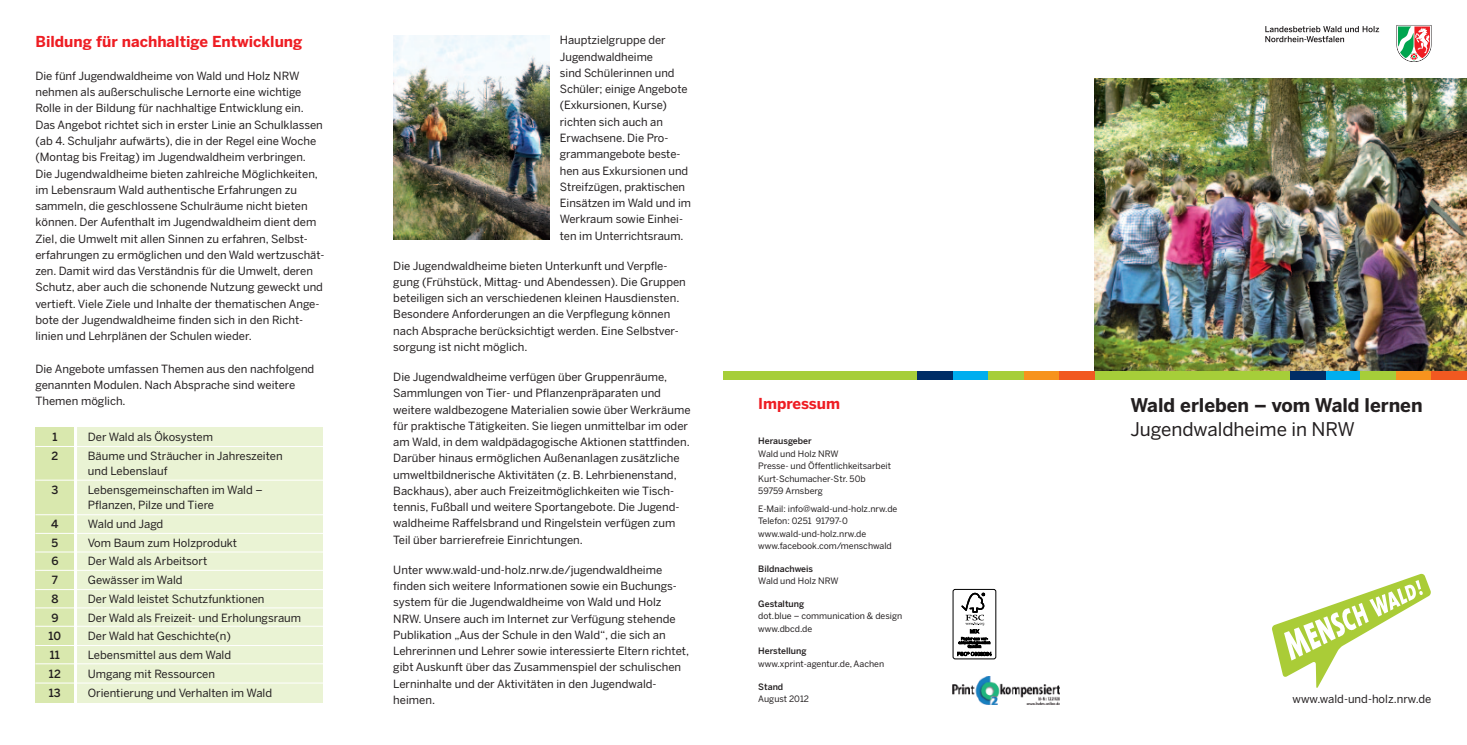
<style>
.page{position:relative;width:1467px;height:745px;background:#fff}
.page>*{position:absolute;margin:0;border:0;box-sizing:border-box;transform-origin:0 0}
.t1{font:700 18.75px "Benton Sans";color:#231f20}
.t2{font:18.75px "Benton Sans";color:#231f20}
.t3{font:700 15px "Benton Sans";color:#ee1d23}
.t4{font:11.25px/16.2px "Benton Sans";color:#231f20}
.t5{font:500 11.25px/18.8px "Benton Sans";letter-spacing:-.005em;color:#231f20}
.t6{font:8.75px/12.5px "Benton Sans";color:#231f20}
.t7{font:500 8.75px "Benton Sans";color:#231f20}
</style>
<div class="page">
<svg style="left:1272px;top:573px;width:159px;height:114px"></svg>
<div style="left:1095px;top:370px;width:195px;height:9px;background:#a6ce39"></div>
<div style="left:1325px;top:370px;width:36px;height:9px;background:#00aeef"></div>
<div style="left:1290px;top:370px;width:35px;height:9px;background:#002d66"></div>
<div style="left:1361px;top:370px;width:35px;height:9px;background:#a6ce39"></div>
<div style="left:1396px;top:370px;width:35px;height:9px;background:#f7931d"></div>
<div style="left:1431px;top:370px;width:36px;height:9px;background:#f15921"></div>
<div style="left:723px;top:370px;width:195px;height:9px;background:#a6ce39"></div>
<div style="left:953px;top:370px;width:36px;height:9px;background:#00aeef"></div>
<div style="left:918px;top:370px;width:35px;height:9px;background:#002d66"></div>
<div style="left:989px;top:370px;width:35px;height:9px;background:#a6ce39"></div>
<div style="left:1024px;top:370px;width:35px;height:9px;background:#f7931d"></div>
<div style="left:1059px;top:370px;width:36px;height:9px;background:#f15921"></div>
<svg style="left:1265px;top:26px;width:114px;height:16px"></svg>
<svg style="left:1396px;top:25px;width:35px;height:37px"></svg>
<img style="left:1095px;top:78px;width:372px;height:292px">
<div style="left:35px;top:427px;width:39px;height:275px;background:#d9e8ae"></div>
<div style="left:77px;top:427px;width:245px;height:275px;background:#eaf3d4"></div>
<hr style="left:35px;top:445px;width:305px;height:1px;background:#fff">
<hr style="left:35px;top:479px;width:305px;height:1px;background:#fff">
<hr style="left:35px;top:514px;width:305px;height:1px;background:#fff">
<hr style="left:35px;top:532px;width:305px;height:1px;background:#fff">
<hr style="left:35px;top:551px;width:305px;height:1px;background:#fff">
<hr style="left:35px;top:569px;width:305px;height:1px;background:#fff">
<hr style="left:35px;top:588px;width:305px;height:1px;background:#fff">
<hr style="left:35px;top:607px;width:305px;height:1px;background:#fff">
<hr style="left:35px;top:625px;width:305px;height:1px;background:#fff">
<hr style="left:35px;top:644px;width:305px;height:1px;background:#fff">
<hr style="left:35px;top:663px;width:305px;height:1px;background:#fff">
<hr style="left:35px;top:682px;width:305px;height:1px;background:#fff">
<img style="left:393px;top:35px;width:156px;height:204px">
<img style="left:952px;top:676px;width:107px;height:27px">
<div style="left:953px;top:588px;width:43px;height:70px;border:1px solid #000;border-radius:2px"></div>
<svg style="left:957px;top:592px;width:34px;height:63px"></svg>
<h2 class="t3" style="left:35px;top:33px;width:269px">Bildung für nachhaltige Entwicklung</h2>
<p class="t4" style="left:35px;top:68px;width:290px">Die fünf Jugendwaldheime von Wald und Holz NRW nehmen als außerschulische Lernorte eine wichtige Rolle in der Bildung für nachhaltige Entwicklung ein.<br>Das Angebot richtet sich in erster Linie an Schulklassen (ab 4. Schuljahr aufwärts), die in der Regel eine Woche (Montag bis Freitag) im Jugendwaldheim verbringen.<br>Die Jugendwaldheime bieten zahlreiche Möglichkeiten, im Lebensraum Wald authentische Erfahrungen zu sammeln, die geschlossene Schulräume nicht bieten können. Der Aufenthalt im Jugendwaldheim dient dem Ziel, die Umwelt mit allen Sinnen zu erfahren, Selbst&shy;erfahrungen zu ermöglichen und den Wald wertzuschät&shy;zen. Damit wird das Verständnis für die Umwelt, deren Schutz, aber auch die schonende Nutzung geweckt und vertieft. Viele Ziele und Inhalte der thematischen Ange&shy;bote der Jugendwaldheime finden sich in den Richt&shy;linien und Lehrplänen der Schulen wieder.</p>
<p class="t4" style="left:35px;top:360px;width:280px">Die Angebote umfassen Themen aus den nachfolgend genannten Modulen. Nach Absprache sind weitere<br>Themen möglich.</p>
<p class="t5" style="left:52px;top:427px;width:8px">1<br>2</p>
<p class="t5" style="left:51px;top:480px;width:8px">3</p>
<p class="t5" style="left:49px;top:514px;width:14px">4<br>5<br>6<br>7<br>8<br>9<br>10<br>11<br>12<br>13</p>
<p class="t4" style="left:88px;top:427px;width:196px;line-height:18.8px">Der Wald als Ökosystem<br>Bäume und Sträucher in Jahreszeiten</p>
<p class="t4" style="left:88px;top:461px;width:176px;line-height:18.8px">und Lebenslauf<br>Lebensgemeinschaften im Wald –</p>
<p class="t4" style="left:88px;top:495px;width:215px;line-height:18.8px">Pflanzen, Pilze und Tiere<br>Wald und Jagd<br>Vom Baum zum Holzprodukt<br>Der Wald als Arbeitsort<br>Gewässer im Wald<br>Der Wald leistet Schutzfunktionen<br>Der Wald als Freizeit- und Erholungsraum<br>Der Wald hat Geschichte(n)<br>Lebensmittel aus dem Wald<br>Umgang mit Ressourcen<br>Orientierung und Verhalten im Wald</p>
<p class="t4" style="left:560px;top:32px;width:133px">Hauptzielgruppe der<br>Jugendwaldheime<br>sind Schülerinnen und<br>Schüler; einige Angebote (Exkursionen, Kurse) richten sich auch an<br>Erwachsene. Die Pro&shy;grammangebote beste&shy;hen aus Exkursionen und<br>Streifzügen, praktischen<br>Einsätzen im Wald und im<br>Werkraum sowie Einhei&shy;ten im Unterrichtsraum.</p>
<p class="t4" style="left:393px;top:257px;width:294px">Die Jugendwaldheime bieten Unterkunft und Verpfle&shy;gung (Frühstück, Mittag- und Abendessen). Die Gruppen beteiligen sich an verschiedenen kleinen Hausdiensten.<br>Besondere Anforderungen an die Verpflegung können nach Absprache berücksichtigt werden. Eine Selbstver&shy;sorgung ist nicht möglich.</p>
<p class="t4" style="left:393px;top:368px;width:299px">Die Jugendwaldheime verfügen über Gruppenräume, Sammlungen von Tier- und Pflanzenpräparaten und weitere waldbezogene Materialien sowie über Werkräume für praktische Tätigkeiten. Sie liegen unmittelbar im oder am Wald, in dem waldpädagogische Aktionen stattfinden.<br>Darüber hinaus ermöglichen Außenanlagen zusätzliche umweltbildnerische Aktivitäten (z. B. Lehrbienenstand, Backhaus), aber auch Freizeitmöglichkeiten wie Tisch&shy;tennis, Fußball und weitere Sportangebote. Die Jugend&shy;waldheime Raffelsbrand und Ringelstein verfügen zum Teil über barrierefreie Einrichtungen.</p>
<p class="t4" style="left:393px;top:561px;width:297px">Unter www.wald-und-holz.nrw.de/jugendwaldheime finden sich weitere Informationen sowie ein Buchungs&shy;system für die Jugendwaldheime von Wald und Holz NRW. Unsere auch im Internet zur Verfügung stehende Publikation „Aus der Schule in den Wald“, die sich an Lehrerinnen und Lehrer sowie interessierte Eltern richtet, gibt Auskunft über das Zusammenspiel der schulischen Lerninhalte und der Aktivitäten in den Jugendwald&shy;heimen.</p>
<h2 class="t3" style="left:758px;top:394px;width:83px">Impressum</h2>
<p class="t7" style="left:758px;top:435px;width:55px">Herausgeber</p>
<p class="t6" style="left:758px;top:447px;width:134px">Wald und Holz NRW<br>Presse- und Öffentlichkeitsarbeit<br>Kurt-Schumacher-Str. 50b<br>59759 Arnsberg</p>
<p class="t6" style="left:758px;top:502px;width:141px">E-Mail: info@wald-und-holz.nrw.de<br>Telefon: 0251 91797-0 www.wald-und-holz.nrw.de www.facebook.com/menschwald</p>
<p class="t7" style="left:758px;top:563px;width:56px">Bildnachweis</p>
<p class="t6" style="left:758px;top:574px;width:82px">Wald und Holz NRW</p>
<p class="t7" style="left:758px;top:598px;width:47px">Gestaltung</p>
<p class="t6" style="left:758px;top:609px;width:145px">dot.blue – communication &amp; design www.dbcd.de</p>
<p class="t7" style="left:758px;top:645px;width:50px">Herstellung</p>
<p class="t6" style="left:758px;top:657px;width:127px">www.xprint-agentur.de, Aachen</p>
<p class="t7" style="left:758px;top:680px;width:26px">Stand</p>
<p class="t6" style="left:758px;top:692px;width:52px">August 2012</p>
<h1 class="t1" style="left:1130px;top:394px;width:294px">Wald erleben – vom Wald lernen</h1>
<h1 class="t2" style="left:1130px;top:418px;width:226px">Jugendwaldheime in NRW</h1>
<p class="t4" style="left:1293px;top:690px;width:140px">www.wald-und-holz.nrw.de</p>
</div>
